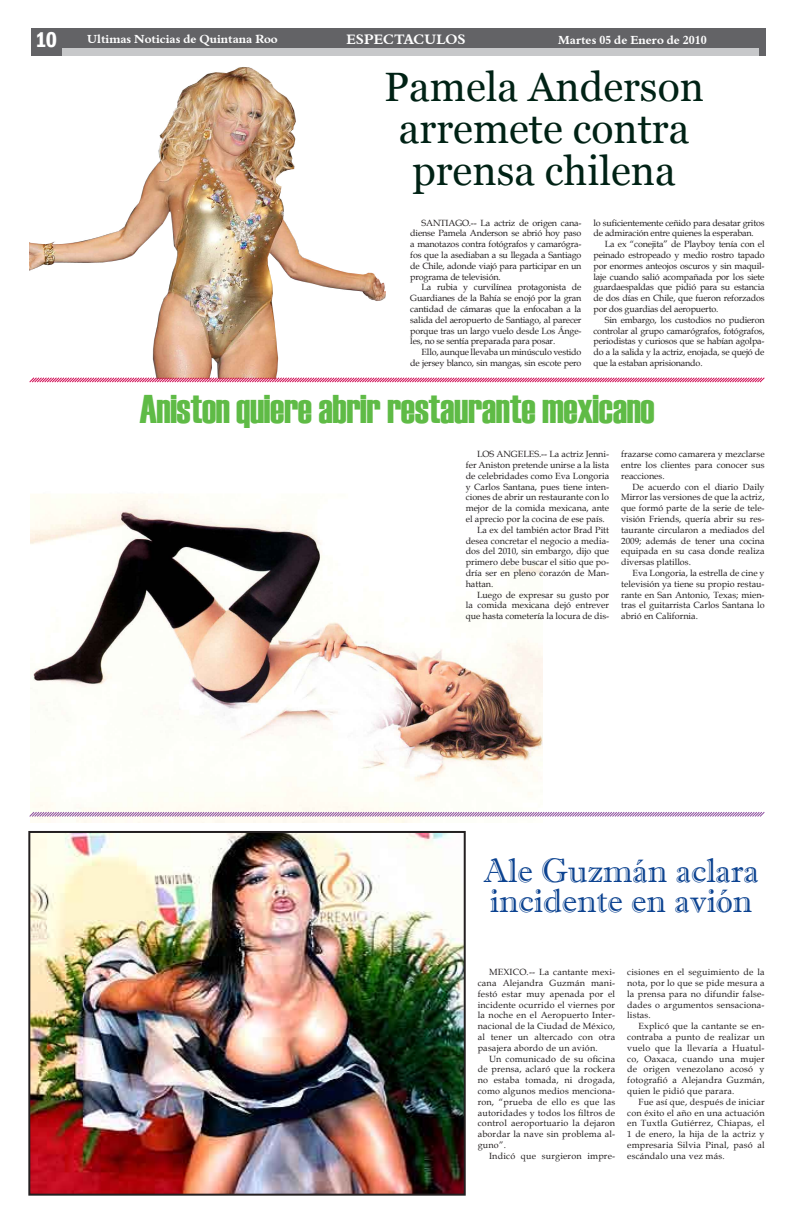
<style>
.page{position:relative;width:792px;height:1224px;background:#fff}
.page>*{position:absolute;margin:0;border:0;box-sizing:border-box;transform-origin:0 0}
.t1{font:41px/42px "Georgia";color:#002215;text-align:center}
.t2{font:40px "Haettenschweiler";letter-spacing:-.01em;color:#5fbb46}
.t3{font:34px/30px "Imprint MT Shadow";color:#0b4290}
.t4{font:600 condensed 22px "Franklin Gothic";color:#fff}
.t5{font:14px "Aldine 401 BT Bold A";color:#fff}
.t6{font:12px "Aldine 401 BT Bold A";color:#fff}
.t7{font:9px/10.8px "Book Antiqua";color:#231f20;text-align:justify}
.t8{font:9px/10.8px "Book Antiqua";letter-spacing:-.02em;color:#231f20;text-align:right}
.t9{font:9px "Book Antiqua";letter-spacing:.02em;color:#231f20}
</style>
<div class="page">
<img style="left:30px;top:494px;width:513px;height:328px">
<img style="left:31px;top:834px;width:432px;height:359px">
<div style="left:28px;top:831px;width:438px;height:365px;border:2px solid #231f20"></div>
<img style="left:29px;top:67px;width:357px;height:298px">
<div style="left:31px;top:28px;width:735px;height:28px;background:#636366"></div>
<div style="left:62px;top:48px;width:697px;height:8px;background:#c7c8ca"></div>
<svg style="left:29px;top:811px;width:736px;height:7px"></svg>
<svg style="left:29px;top:365px;width:736px;height:18px"></svg>
<svg style="left:382px;top:67px;width:4px;height:40px"></svg>
<h3 class="t4" style="left:35px;top:25px;width:24px">10</h3>
<h3 class="t6" style="left:87px;top:31px;width:192px">Ultimas Noticias de Quintana Roo</h3>
<h3 class="t5" style="left:347px;top:31px;width:121px">ESPECTACULOS</h3>
<h3 class="t6" style="left:558px;top:32px;width:150px">Martes 05 de Enero de 2010</h3>
<h1 class="t1" style="left:384px;top:66px;width:321px">Pamela Anderson arremete contra prensa chilena</h1>
<p class="t7" style="left:410px;top:217px;width:173px;text-indent:11px">SANTIAGO.-- La actriz de origen cana&shy;diense Pamela Anderson se abrió hoy paso a manotazos contra fotógrafos y camarógra&shy;fos que la asediaban a su llegada a Santiago de Chile, adonde viajó para participar en un programa de televisión.</p>
<p class="t7" style="left:410px;top:282px;width:173px;text-indent:11px">La rubia y curvilínea protagonista de Guardianes de la Bahía se enojó por la gran cantidad de cámaras que la enfocaban a la salida del aeropuerto de Santiago, al parecer porque tras un largo vuelo desde Los Ánge&shy;les, no se sentía preparada para posar.</p>
<p class="t8" style="left:410px;top:346px;width:173px">Ello, aunque llevaba un minúsculo vestido de jersey blanco, sin mangas, sin escote pero</p>
<p class="t8" style="left:593px;top:217px;width:173px;text-align:left">lo suficientemente ceñido para desatar gritos de admiración entre quienes la esperaban.</p>
<p class="t7" style="left:593px;top:238px;width:173px;text-indent:11px">La ex “conejita” de Playboy tenía con el peinado estropeado y medio rostro tapado por enormes anteojos oscuros y sin maquil&shy;laje cuando salió acompañada por los siete guardaespaldas que pidió para su estancia de dos días en Chile, que fueron reforzados por dos guardias del aeropuerto.</p>
<p class="t7" style="left:593px;top:314px;width:173px;text-indent:11px">Sin embargo, los custodios no pudieron controlar al grupo camarógrafos, fotógrafos, periodistas y curiosos que se habían agolpa&shy;do a la salida y la actriz, enojada, se quejó de que la estaban aprisionando.</p>
<h2 class="t2" style="left:139px;top:382px;width:517px">Aniston quiere abrir restaurante mexicano</h2>
<p class="t7" style="left:477px;top:449px;width:134px">LOS ANGELES.-- La actriz Jenni-</p>
<p class="t7" style="left:466px;top:459px;width:145px">fer Aniston pretende unirse a la lista</p>
<p class="t7" style="left:466px;top:470px;width:145px">de celebridades como Eva Longoria</p>
<p class="t7" style="left:466px;top:481px;width:145px">y Carlos Santana, pues tiene inten-</p>
<p class="t7" style="left:466px;top:492px;width:145px">ciones de abrir un restaurante con lo</p>
<p class="t7" style="left:466px;top:503px;width:145px">mejor de la comida mexicana, ante</p>
<p class="t7" style="left:466px;top:513px;width:141px">el aprecio por la cocina de ese país.</p>
<p class="t7" style="left:477px;top:524px;width:134px">La ex del también actor Brad Pitt</p>
<p class="t7" style="left:466px;top:535px;width:145px">desea concretar el negocio a media-</p>
<p class="t7" style="left:466px;top:546px;width:145px">dos del 2010, sin embargo, dijo que</p>
<p class="t7" style="left:466px;top:557px;width:145px">primero debe buscar el sitio que po-</p>
<p class="t7" style="left:466px;top:567px;width:145px">dría ser en pleno corazón de Man-</p>
<p class="t7" style="left:466px;top:578px;width:29px">hattan.</p>
<p class="t7" style="left:477px;top:589px;width:134px">Luego de expresar su gusto por</p>
<p class="t7" style="left:466px;top:600px;width:145px">la comida mexicana dejó entrever</p>
<p class="t7" style="left:466px;top:611px;width:145px">que hasta cometería la locura de dis-</p>
<p class="t7" style="left:621px;top:449px;width:145px">frazarse como camarera y mezclarse entre los clientes para conocer sus reacciones.</p>
<p class="t7" style="left:621px;top:481px;width:145px;text-indent:11px">De acuerdo con el diario Daily Mirror las versiones de que la actriz, que formó parte de la serie de tele&shy;visión Friends, quería abrir su res&shy;taurante circularon a mediados del 2009; además de tener una cocina equipada en su casa donde realiza diversas platillos.</p>
<p class="t7" style="left:621px;top:567px;width:145px;text-indent:11px">Eva Longoria, la estrella de cine y televisión ya tiene su propio restau&shy;rante en San Antonio, Texas; mien&shy;tras el guitarrista Carlos Santana lo abrió en California.</p>
<h3 class="t3" style="left:484px;top:855px;width:277px">Ale Guzmán aclara incidente en avión</h3>
<p class="t7" style="left:478px;top:967px;width:139px;text-indent:11px">MEXICO.-- La cantante mexi&shy;cana Alejandra Guzmán mani&shy;festó estar muy apenada por el incidente ocurrido el viernes por la noche en el Aeropuerto Inter&shy;nacional de la Ciudad de México, al tener un altercado con otra pasajera abordo de un avión.</p>
<p class="t7" style="left:478px;top:1053px;width:139px;text-indent:11px">Un comunicado de su oficina de prensa, aclaró que la rockera no estaba tomada, ni drogada, como algunos medios menciona&shy;ron, “prueba de ello es que las autoridades y todos los filtros de control aeroportuario la dejaron abordar la nave sin problema al&shy;guno”.</p>
<p class="t9" style="left:489px;top:1150px;width:128px">Indicó que surgieron impre-</p>
<p class="t7" style="left:627px;top:967px;width:139px">cisiones en el seguimiento de la nota, por lo que se pide mesura a la prensa para no difundir false&shy;dades o argumentos sensaciona&shy;listas.</p>
<p class="t7" style="left:627px;top:1021px;width:139px;text-indent:11px">Explicó que la cantante se en&shy;contraba a punto de realizar un vuelo que la llevaría a Huatul&shy;co, Oaxaca, cuando una mujer de origen venezolano acosó y fotografió a Alejandra Guzmán, quien le pidió que parara.</p>
<p class="t7" style="left:627px;top:1096px;width:139px;text-indent:11px">Fue así que, después de iniciar con éxito el año en una actuación en Tuxtla Gutiérrez, Chiapas, el 1 de enero, la hija de la actriz y empresaria Silvia Pinal, pasó al escándalo una vez más.</p>
</div>
